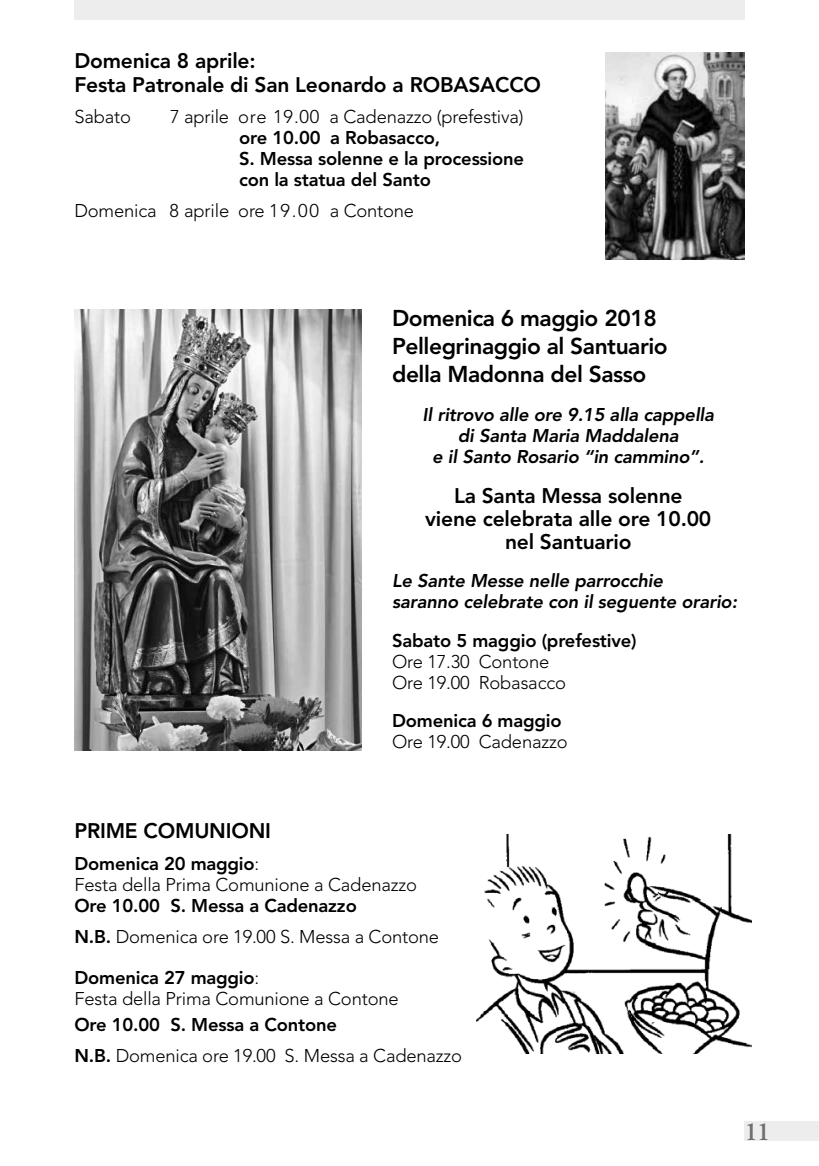
<style>
.page{position:relative;width:819px;height:1166px;background:#fff}
.page>*{position:absolute;margin:0;border:0;box-sizing:border-box;transform-origin:0 0}
.t1{font:600 26.25px "Adobe Garamond Pro";color:#706f6f}
.t2{font:800 22.75px/28px "Avenir";letter-spacing:-.02em;color:#000}
.t3{font:800 21px/22.8px "Avenir";letter-spacing:-.01em;color:#000}
.t4{font:300 18.38px/21px "Avenir";letter-spacing:-.01em;color:#000}
.t5{font:italic 800 18.38px/21px "Avenir";letter-spacing:-.01em;color:#000;text-align:center}
.t6{font:800 18.38px/21px "Avenir";letter-spacing:-.01em;color:#000}
.s1{font-weight:800}
</style>
<div class="page">
<div style="left:74px;top:0;width:670px;height:20px;background:#ededed"></div>
<div style="left:744px;top:1121px;width:75px;height:20px;background:#ededed"></div>
<img style="left:605px;top:52px;width:139px;height:208px">
<img style="left:74px;top:309px;width:287px;height:441px">
<img style="left:476px;top:834px;width:275px;height:219px">
<p class="t3" style="left:74px;top:48px;width:468px;line-height:24.5px">Domenica 8 aprile:<br>Festa Patronale di San Leonardo a ROBASACCO</p>
<p class="t4" style="left:74px;top:106px;width:58px">Sabato</p>
<p class="t4" style="left:170px;top:106px;width:355px">7 aprile ore 19.00 a Cadenazzo (prefestiva)</p>
<p class="t6" style="left:239px;top:127px;width:286px">ore 10.00 a Robasacco,<br>S. Messa solenne e la processione con la statua del Santo</p>
<p class="t4" style="left:74px;top:200px;width:341px">Domenica 8 aprile ore 19.00 a Contone</p>
<p class="t2" style="left:392px;top:304px;width:277px">Domenica 6 maggio 2018<br>Pellegrinaggio al Santuario della Madonna del Sasso</p>
<p class="t5" style="left:422px;top:404px;width:293px">Il ritrovo alle ore 9.15 alla cappella di Santa Maria Maddalena<br>e il Santo Rosario “in cammino”.</p>
<p class="t3" style="left:425px;top:484px;width:287px;text-align:center">La Santa Messa solenne<br>viene celebrata alle ore 10.00 nel Santuario</p>
<p class="t5" style="left:392px;top:570px;width:346px;text-align:left">Le Sante Messe nelle parrocchie<br>saranno celebrate con il seguente orario:</p>
<p class="t6" style="left:392px;top:630px;width:246px">Sabato 5 maggio (prefestive)</p>
<p class="t4" style="left:392px;top:651px;width:175px">Ore 17.30 Contone<br>Ore 19.00 Robasacco</p>
<p class="t6" style="left:392px;top:710px;width:171px">Domenica 6 maggio</p>
<p class="t4" style="left:392px;top:731px;width:177px">Ore 19.00 Cadenazzo</p>
<p class="t3" style="left:74px;top:819px;width:198px">PRIME COMUNIONI</p>
<p class="t4" style="left:74px;top:853px;width:344px"><span class="s1">Domenica 20 maggio</span>:<br>Festa della Prima Comunione a Cadenazzo</p>
<p class="t4" style="left:74px;top:890px;width:366px;line-height:31px"><span class="s1">Ore 10.00 S. Messa a Cadenazzo<br>N.B.</span> Domenica ore 19.00 S. Messa a Contone</p>
<p class="t4" style="left:74px;top:967px;width:326px"><span class="s1">Domenica 27 maggio</span>:<br>Festa della Prima Comunione a Contone</p>
<p class="t4" style="left:74px;top:1009px;width:389px;line-height:31px"><span class="s1">Ore 10.00 S. Messa a Contone<br>N.B.</span> Domenica ore 19.00 S. Messa a Cadenazzo</p>
<h1 class="t1" style="left:744px;top:1116px;width:27px">11</h1>
</div>
